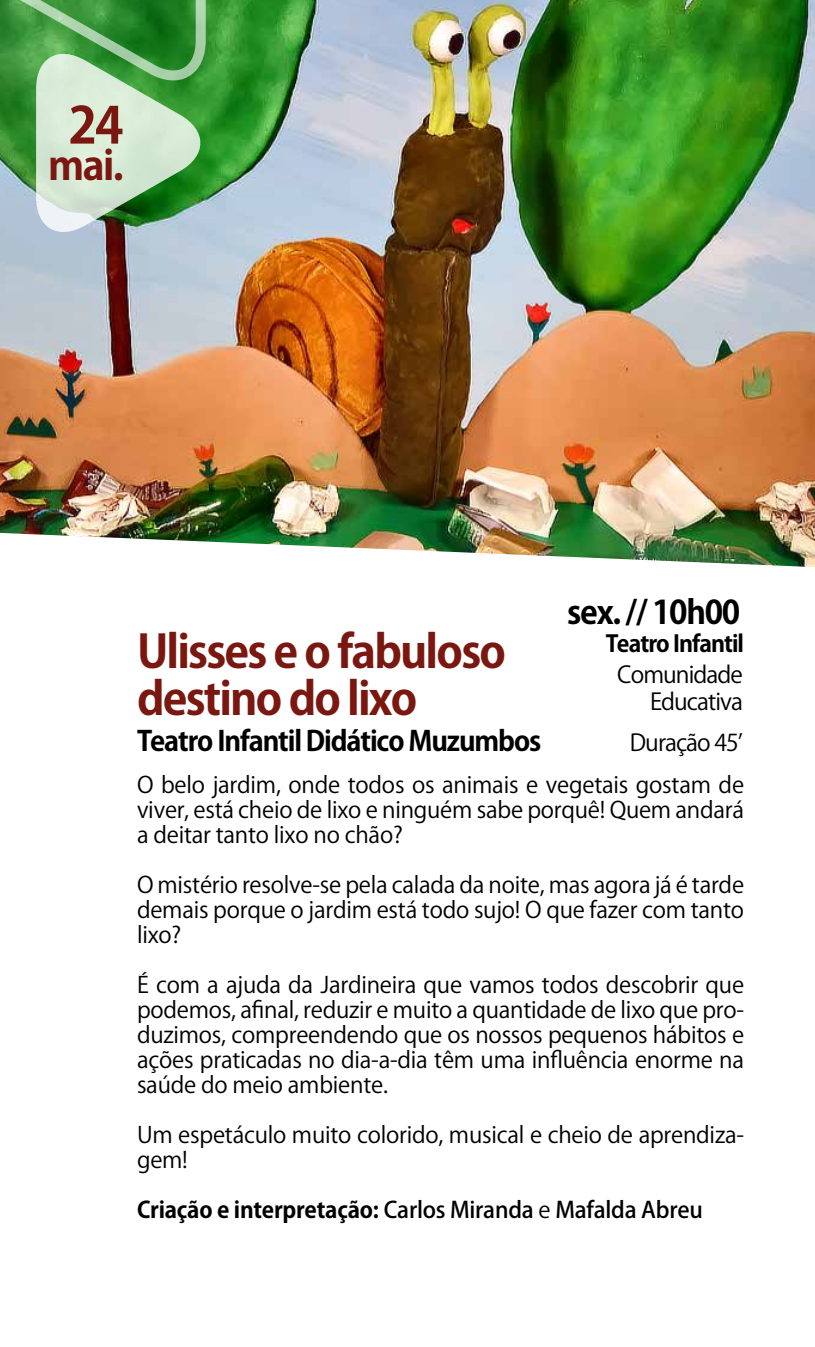
<style>
.page{position:relative;width:815px;height:1347px;background:#fff}
.page>*{position:absolute;margin:0;border:0;box-sizing:border-box;transform-origin:0 0}
.t1{font:700 50px "Koz Go Pro";color:#7a1710}
.t2{font:700 45px/47.5px "Koz Go Pro";letter-spacing:-.04em;color:#7a1710}
.t3{font:700 40px "Koz Go Pro";color:#7a1710}
.t4{font:700 32.25px "Koz Go Pro";letter-spacing:-.04em;color:#000}
.t5{font:700 27.5px "Koz Go Pro";letter-spacing:-.04em;color:#000}
.t6{font:23px/27.5px "Koz Go Pro";letter-spacing:-.04em;color:#000;text-align:right}
.t7{font:700 23px "Koz Go Pro";letter-spacing:-.04em;color:#000}
.t8{font:22.5px/25px "Koz Go Pro";letter-spacing:-.01em;color:#000;text-align:justify}
.t9{font:500 22.5px "Koz Go Pro";letter-spacing:-.01em;color:#000}
.s1{font-weight:700}
.s2{font-weight:400}
</style>
<div class="page">
<img style="left:0;top:0;width:815px;height:567px">
<svg style="left:0;top:0;width:208px;height:234px;background:#84b987"></svg>
<h1 class="t1" style="left:68px;top:93px;width:57px">24</h1>
<h3 class="t3" style="left:48px;top:140px;width:77px">mai.</h3>
<h2 class="t2" style="left:137px;top:630px;width:371px">Ulisses e o fabuloso destino do lixo</h2>
<p class="t5" style="left:137px;top:723px;width:406px">Teatro Infantil Didático Muzumbos</p>
<h3 class="t4" style="left:567px;top:592px;width:174px">sex. // 10h00</h3>
<p class="t7" style="left:606px;top:628px;width:140px">Teatro Infantil</p>
<p class="t6" style="left:617px;top:661px;width:127px">Comunidade<br>Educativa</p>
<p class="t6" style="left:630px;top:729px;width:115px">Duração 45’</p>
<p class="t8" style="left:137px;top:773px;width:609px">O belo jardim, onde todos os animais e vegetais gostam de viver, está cheio de lixo e ninguém sabe porquê! Quem andará a deitar tanto lixo no chão?</p>
<p class="t8" style="left:137px;top:873px;width:609px">O mistério resolve-se pela calada da noite, mas agora já é tarde demais porque o jardim está todo sujo! O que fazer com tanto lixo?</p>
<p class="t8" style="left:137px;top:973px;width:609px">É com a ajuda da Jardineira que vamos todos descobrir que podemos, afinal, reduzir e muito a quantidade de lixo que pro&shy;duzimos, compreendendo que os nossos pequenos hábitos e ações praticadas no dia-a-dia têm uma influência enorme na saúde do meio ambiente.</p>
<p class="t8" style="left:137px;top:1123px;width:609px">Um espetáculo muito colorido, musical e cheio de aprendiza&shy;gem!</p>
<p class="t9" style="left:137px;top:1195px;width:567px"><span class="s1">Criação e interpretação:</span> Carlos Miranda <span class="s2">e</span> Mafalda Abreu</p>
</div>
